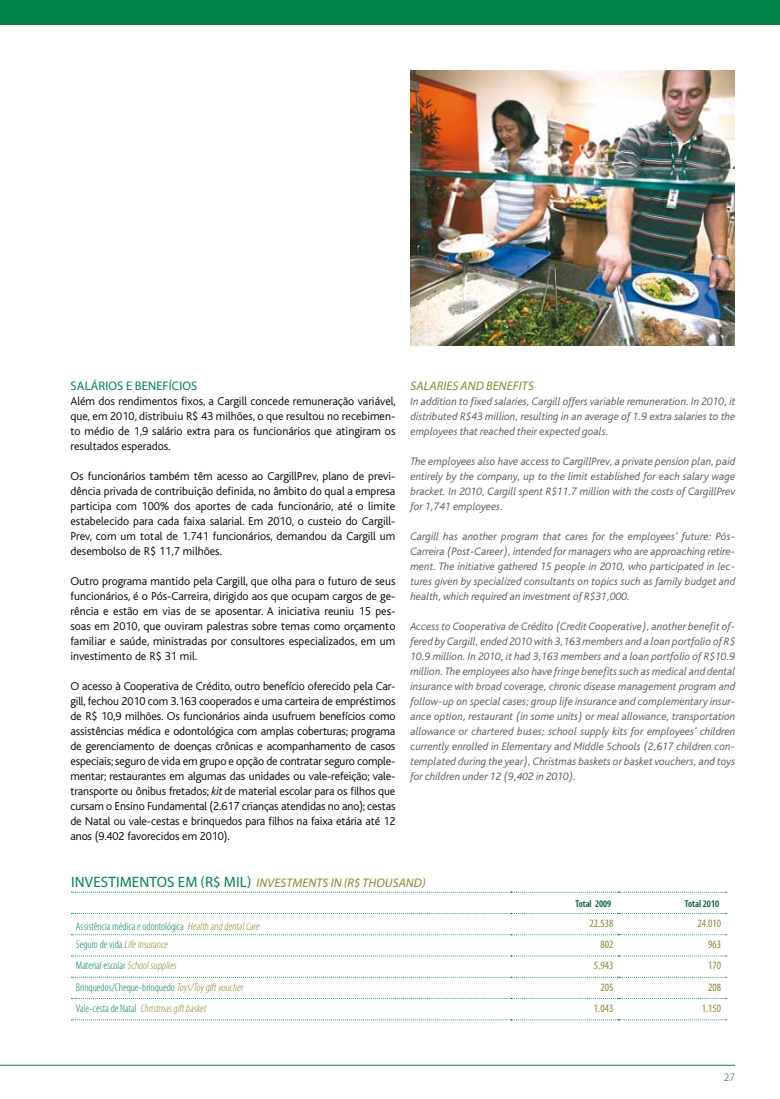
<style>
.page{position:relative;width:780px;height:1099px;background:#fff}
.page>*{position:absolute;margin:0;border:0;box-sizing:border-box;transform-origin:0 0}
.t1{font:italic 12.5px "Myriad Pro";letter-spacing:.01em;color:#81892d}
.t2{font:12.5px "Myriad Pro";letter-spacing:.01em;color:#008448}
.t3{font:300 11.88px/15px "Bliss";color:#000;text-align:justify}
.t4{font:italic 300 11.25px/15px "Bliss";color:#58585a;text-align:justify}
.t5{font:300 condensed 11.25px "Myriad Pro";color:#008448}
.t6{font:italic 300 condensed 11.25px "Myriad Pro";color:#81892d}
.t7{font:condensed 11.25px "Myriad Pro";color:#81892d}
.t8{font:300 11.25px "Myriad Pro";color:#005730}
.t9{font:600 condensed 10px "Myriad Pro";color:#005730}
.s1{font-style:italic}
.s2{font-style:normal;font-size:15px;color:#008448}
.s3{font-style:italic;color:#81892d}
.s4{font-style:normal;color:#008448}
</style>
<div class="page">
<hr style="left:0;top:1064px;width:735px;height:1px;background:#008448">
<img style="left:410px;top:71px;width:325px;height:274px">
<div style="left:0;top:0;width:780px;height:25px;background:#008448"></div>
<svg style="left:71px;top:891px;width:655px;height:1px"></svg>
<svg style="left:71px;top:913px;width:655px;height:1px"></svg>
<svg style="left:71px;top:934px;width:655px;height:1px"></svg>
<svg style="left:71px;top:955px;width:655px;height:1px"></svg>
<svg style="left:71px;top:976px;width:655px;height:1px"></svg>
<svg style="left:71px;top:998px;width:655px;height:1px"></svg>
<svg style="left:71px;top:1019px;width:655px;height:1px"></svg>
<p class="t2" style="left:71px;top:378px;width:128px">SALÁRIOS E BENEFÍCIOS</p>
<p class="t3" style="left:70px;top:394px;width:327px">Além dos rendimentos fixos, a Cargill concede remuneração variável, que, em 2010, distribuiu R$ 43 milhões, o que resultou no recebimen&shy;to médio de 1,9 salário extra para os funcionários que atingiram os resultados esperados.</p>
<p class="t3" style="left:70px;top:469px;width:326px">Os funcionários também têm acesso ao CargillPrev, plano de previ&shy;dência privada de contribuição definida, no âmbito do qual a empresa participa com 100% dos aportes de cada funcionário, até o limite estabelecido para cada faixa salarial. Em 2010, o custeio do Cargill-Prev, com um total de 1.741 funcionários, demandou da Cargill um desembolso de R$ 11,7 milhões.</p>
<p class="t3" style="left:70px;top:574px;width:326px">Outro programa mantido pela Cargill, que olha para o futuro de seus funcionários, é o Pós-Carreira, dirigido aos que ocupam cargos de ge&shy;rência e estão em vias de se aposentar. A iniciativa reuniu 15 pes&shy;soas em 2010, que ouviram palestras sobre temas como orçamento familiar e saúde, ministradas por consultores especializados, em um investimento de R$ 31 mil.</p>
<p class="t3" style="left:70px;top:679px;width:326px">O acesso à Cooperativa de Crédito, outro benefício oferecido pela Car&shy;gill, fechou 2010 com 3.163 cooperados e uma carteira de empréstimos de R$ 10,9 milhões. Os funcionários ainda usufruem benefícios como assistências médica e odontológica com amplas coberturas; programa de gerenciamento de doenças crônicas e acompanhamento de casos especiais; seguro de vida em grupo e opção de contratar seguro comple&shy;mentar; restaurantes em algumas das unidades ou vale-refeição; vale&shy;transporte ou ônibus fretados; <span class="s1">kit</span> de material escolar para os filhos que cursam o Ensino Fundamental (2.617 crianças atendidas no ano); cestas de N atal ou vale-cestas e brinquedos para filhos na faixa etária até 12 anos (9.402 favorecidos em 2010).</p>
<p class="t1" style="left:410px;top:378px;width:125px">SA LARIES AND BENEFITS</p>
<p class="t4" style="left:410px;top:394px;width:326px">In addition to fixed salaries, Cargill offers variable remuneration. In 2010, it distributed R$43 million, resulting in an average of 1.9 extra salaries to the employees that reached their expected goals.</p>
<p class="t4" style="left:410px;top:454px;width:326px">The employees also have access to CargillPrev, a private pension plan, paid entirely by the company, up to the limit established for each salary wage bracket. In 2010, Cargill spent R$11.7 million with the costs of CargillPrev for 1,741 employees.</p>
<p class="t4" style="left:410px;top:529px;width:326px">Cargill has another program that cares for the employees’ future: Pós-Carreira (Post-Career), intended for managers who are approaching retire&shy;ment. The initiative gathered 15 people in 2010, who participated in lec&shy;tures given by specialized consultants on topics such as family budget and health, which required an investment of R$31,000.</p>
<p class="t4" style="left:410px;top:619px;width:326px">Access to Cooperativa de Crédito (Credit Cooperative), another benefit of&shy;fered by Cargill, ended 2010 with 3,163 members and a loan portfolio of R$ 10.9 million. In 2010, it had 3,163 members and a loan portfolio of R$10.9 million. The employees also have fringe benefits such as medical and dental insurance with broad coverage, chronic disease management program and follow-up on special cases; group life insurance and complementary insur&shy;ance option, restaurant (in some units) or meal allowance, transportation allowance or chartered buses; school supply kits for employees’ children currently enrolled in Elementary and Middle Schools (2,617 children con&shy;templated during the year), Christmas baskets or basket vouchers, and toys for children under 12 (9,402 in 2010).</p>
<p class="t1" style="left:71px;top:874px;width:356px"><span class="s2">INVESTIMENTOS EM (R$ MIL)</span> INVESTMENTS IN (R$ THOUSAND)</p>
<p class="t9" style="left:575px;top:897px;width:37px">Total 2009</p>
<p class="t9" style="left:684px;top:897px;width:36px">Total 2010</p>
<p class="t5" style="left:76px;top:919px;width:187px">Assistência médica e odontológica <span class="s3">HealthanddentalCare</span></p>
<p class="t7" style="left:589px;top:916px;width:25px">22.538</p>
<p class="t7" style="left:697px;top:916px;width:25px">24.010</p>
<p class="t6" style="left:76px;top:937px;width:95px"><span class="s4">Seguro de vida</span> Lifeinsurance</p>
<p class="t7" style="left:600px;top:937px;width:14px">802</p>
<p class="t7" style="left:708px;top:937px;width:14px">963</p>
<p class="t5" style="left:76px;top:959px;width:104px">Material escolar <span class="s3">Schoolsupplies</span></p>
<p class="t7" style="left:594px;top:958px;width:21px">5.943</p>
<p class="t7" style="left:708px;top:958px;width:14px">170</p>
<p class="t5" style="left:76px;top:980px;width:171px">Brinquedos/Cheque-brinquedo<span class="s3">Toys/Toygiftvoucher</span></p>
<p class="t7" style="left:600px;top:980px;width:14px">205</p>
<p class="t7" style="left:708px;top:980px;width:14px">208</p>
<p class="t6" style="left:76px;top:1001px;width:134px"><span class="s4">Vale-cesta de Natal</span> Christmasgiftbasket</p>
<p class="t7" style="left:594px;top:1001px;width:21px">1.043</p>
<p class="t7" style="left:701px;top:1001px;width:21px">1.150</p>
<p class="t8" style="left:724px;top:1069px;width:12px">27</p>
</div>
